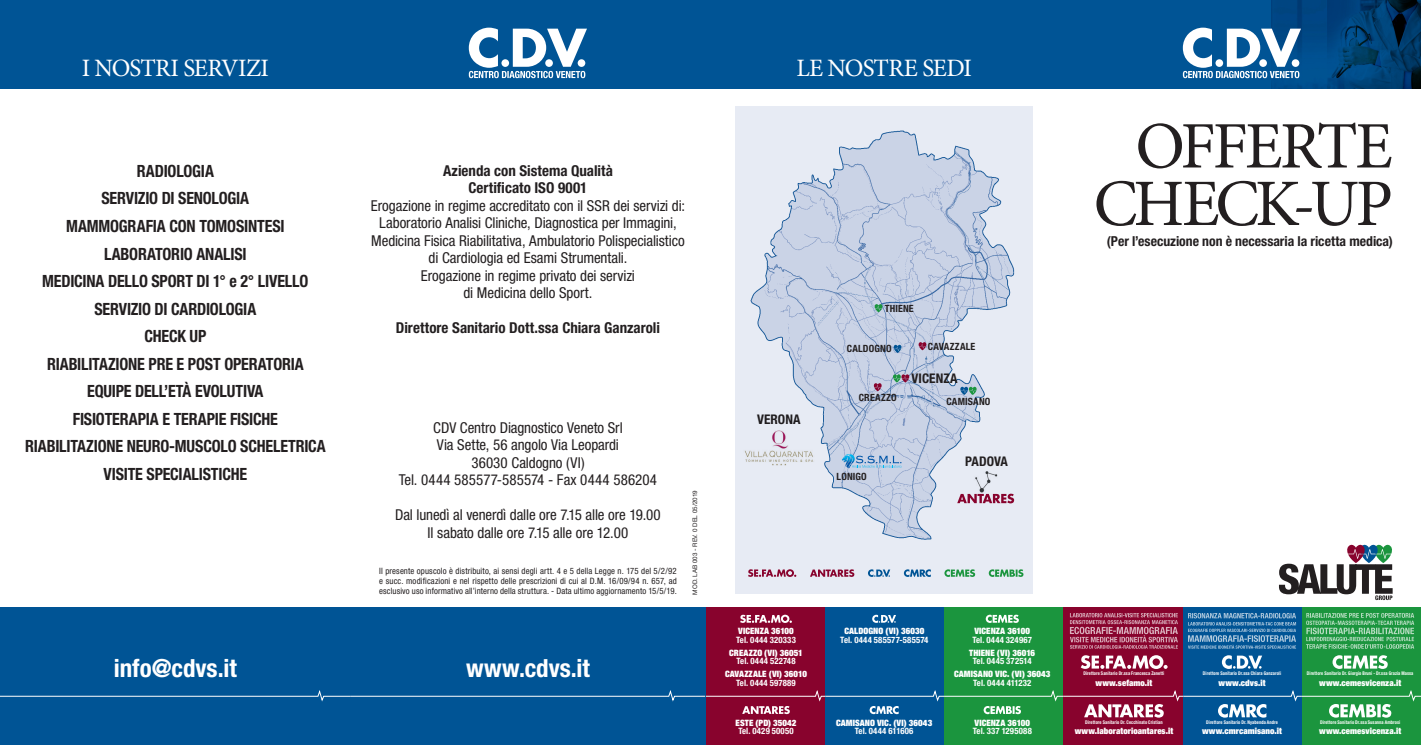
<style>
.page{position:relative;width:1421px;height:745px;background:#fff}
.page>*{position:absolute;margin:0;border:0;box-sizing:border-box;transform-origin:0 0}
.t1{font:66.38px/57.5px "Minion Pro";letter-spacing:-.05em;color:#231f20;text-align:right}
.t2{font:25px "Minion Pro";letter-spacing:-.035em;color:#fff}
.t3{font:700 condensed 25px "Helvetica Neue LT Std";color:#fff}
.t4{font:700 condensed 16.88px/27.5px "Helvetica Neue LT Std";letter-spacing:-.01em;color:#231f20;text-align:center;scale:.95 1}
.t5{font:condensed 15px/17.5px "Helvetica Neue LT Std";letter-spacing:-.005em;color:#231f20;text-align:center}
.t6{font:700 condensed 15px/17.5px "Helvetica Neue LT Std";color:#231f20;text-align:center}
.t7{font:700 condensed 13.75px "Helvetica Neue LT Std";color:#231f20}
.t8{font:700 condensed 13.25px "Helvetica Neue LT Std";letter-spacing:.005em;color:#231f20}
.t9{font:700 condensed 10px "Helvetica Neue LT Std";letter-spacing:.015em;color:#231f20}
.t10{font:900 condensed 8.75px "Helvetica Neue LT Std";letter-spacing:.01em;color:#fff}
.t11{font:condensed 8.75px/10px "Helvetica Neue LT Std";letter-spacing:.01em;color:#231f20;text-align:justify}
.t12{font:700 condensed 8.75px "Helvetica Neue LT Std";letter-spacing:.02em;color:#fff}
.t13{font:6.25px "Helvetica Neue LT Std";color:#231f20}
.t14{font:700 condensed 5px "Helvetica Neue LT Std";letter-spacing:.02em;color:#fff;scale:.9 1}
</style>
<div class="page">
<div style="left:0;top:607px;width:351px;height:137px;background:#005495"></div>
<div style="left:0;top:0;width:351px;height:89px;background:#005495"></div>
<div style="left:705px;top:0;width:358px;height:89px;background:#005495"></div>
<div style="left:705px;top:607px;width:120px;height:137px;background:#88032d"></div>
<div style="left:943px;top:607px;width:120px;height:137px;background:#1b953e"></div>
<div style="left:825px;top:607px;width:118px;height:137px;background:#005495"></div>
<svg style="left:740px;top:614px;width:52px;height:8px"></svg>
<svg style="left:986px;top:614px;width:33px;height:8px"></svg>
<svg style="left:872px;top:614px;width:24px;height:8px"></svg>
<div style="left:735px;top:106px;width:298px;height:487px;background:#e7ebf4"></div>
<svg style="left:989px;top:569px;width:34px;height:7px"></svg>
<svg style="left:810px;top:569px;width:44px;height:7px"></svg>
<svg style="left:748px;top:569px;width:48px;height:7px"></svg>
<svg style="left:944px;top:569px;width:31px;height:7px"></svg>
<svg style="left:904px;top:569px;width:27px;height:7px"></svg>
<svg style="left:868px;top:569px;width:22px;height:7px"></svg>
<img style="left:751px;top:130px;width:263px;height:409px">
<svg style="left:873px;top:383px;width:9px;height:8px"></svg>
<svg style="left:918px;top:342px;width:9px;height:8px"></svg>
<svg style="left:893px;top:344px;width:9px;height:9px"></svg>
<svg style="left:893px;top:374px;width:17px;height:8px"></svg>
<svg style="left:874px;top:304px;width:9px;height:8px"></svg>
<svg style="left:842px;top:453px;width:59px;height:15px"></svg>
<img style="left:745px;top:430px;width:70px;height:35px">
<img style="left:957px;top:471px;width:57px;height:21px">
<svg style="left:960px;top:386px;width:17px;height:9px"></svg>
<svg style="left:957px;top:493px;width:57px;height:10px"></svg>
<svg style="left:1279px;top:544px;width:114px;height:55px"></svg>
<div style="left:1063px;top:607px;width:120px;height:137px;background:#88032d"></div>
<div style="left:1301px;top:607px;width:120px;height:137px;background:#1b953e"></div>
<div style="left:1183px;top:607px;width:118px;height:137px;background:#005495"></div>
<svg style="left:1081px;top:655px;width:86px;height:13px"></svg>
<svg style="left:1332px;top:655px;width:56px;height:13px"></svg>
<svg style="left:1222px;top:655px;width:40px;height:13px"></svg>
<svg style="left:1306px;top:613px;width:108px;height:35px"></svg>
<svg style="left:1070px;top:613px;width:108px;height:35px"></svg>
<svg style="left:1188px;top:613px;width:108px;height:35px"></svg>
<div style="left:1063px;top:0;width:358px;height:89px;background:#005495"></div>
<img style="left:1271px;top:0;width:150px;height:89px">
<svg style="left:1183px;top:28px;width:118px;height:50px"></svg>
<div style="left:351px;top:607px;width:354px;height:137px;background:#005495"></div>
<svg style="left:0;top:689px;width:1421px;height:28px"></svg>
<div style="left:351px;top:0;width:354px;height:89px;background:#005495"></div>
<svg style="left:469px;top:28px;width:118px;height:50px"></svg>
<h2 class="t2" style="left:82px;top:51px;width:189px">I NOSTRI SERVIZI</h2>
<h2 class="t2" style="left:796px;top:51px;width:177px">LE NOSTRE SEDI</h2>
<p class="t4" style="left:102px;top:157px;width:157px">RADIOLOGIA<br>SERVIZIO DI SENOLOGIA</p>
<p class="t4" style="left:66px;top:212px;width:24px">Mammogra</p>
<p class="t4" style="left:146px;top:212px;width:74px">fia con Tomosintesi</p>
<p class="t4" style="left:104px;top:239px;width:152px">LABORATORIO ANALISI</p>
<p class="t4" style="left:42px;top:267px;width:282px">MEDICINA DELLO SPORT DI 1° e 2° LIVELLO</p>
<p class="t4" style="left:94px;top:294px;width:172px">SERVIZIO DI CARDIOLOGIA</p>
<p class="t4" style="left:144px;top:322px;width:67px">CHECK UP</p>
<p class="t4" style="left:47px;top:349px;width:18px">Riabilitazione</p>
<p class="t4" style="left:149px;top:349px;width:51px">pre epost</p>
<p class="t4" style="left:87px;top:349px;width:187px;text-align:left;text-indent:137px">operatoria<br>EQUIPE DELL’ETÀ EVOLUTIVA</p>
<p class="t4" style="left:73px;top:404px;width:9px">Fisioterapia</p>
<p class="t4" style="left:162px;top:404px;width:21px">e terapie</p>
<p class="t4" style="left:230px;top:404px;width:43px">fisiche</p>
<p class="t4" style="left:25px;top:432px;width:18px">Riabilitazione</p>
<p class="t4" style="left:127px;top:432px;width:10px">neuro</p>
<p class="t4" style="left:169px;top:432px;width:101px">-muscolo scheletri</p>
<p class="t4" style="left:308px;top:432px;width:18px">ca</p>
<p class="t4" style="left:104px;top:459px;width:16px">Visite</p>
<p class="t4" style="left:147px;top:459px;width:42px">specialisti</p>
<p class="t4" style="left:222px;top:459px;width:18px">che</p>
<h2 class="t3" style="left:114px;top:652px;width:124px">info@cdvs.it</h2>
<p class="t6" style="left:443px;top:161px;width:171px">Azienda con Sistema Qualità<br>Certificato ISO 9001</p>
<p class="t5" style="left:371px;top:196px;width:316px">Erogazione in regime accreditato con il SSR dei servizi di:<br>Laboratorio Analisi Cliniche, Diagnostica per Immagini, Medicina Fisica Riabilitativa, Ambulatorio Polispecialistico di Cardiologia ed Esami Strumentali.<br>Erogazione in regime privato dei servizi<br>di Medicina dello Sport.</p>
<p class="t6" style="left:396px;top:319px;width:266px">Direttore Sanitario Dott.ssa Chiara Ganzaroli</p>
<p class="t5" style="left:399px;top:418px;width:260px">CDV Centro Diagnostico Veneto Srl<br>Via Sette, 56 angolo Via Leopardi<br>36030 Caldogno (VI)<br>Tel. 0444 585577-585574 - Fax 0444 586204</p>
<p class="t5" style="left:395px;top:506px;width:267px">Dal lunedì al venerdì dalle ore 7.15 alle ore 19.00<br>Il sabato dalle ore 7.15 alle ore 12.00</p>
<p class="t11" style="left:379px;top:565px;width:299px">Il presente opuscolo è distribuito, ai sensi degli artt. 4 e 5 della Legge n. 175 del 5/2/92 e succ. modificazioni e nel rispetto delle prescrizioni di cui al D.M. 16/09/94 n. 657, ad esclusivo uso informativo all’interno della struttura. - Data ultimo aggiornamento 15/5/19.</p>
<p class="t13" style="left:691px;top:594px;width:106px;rotate:-90deg">MOD. LAB 003 - REV. 0 DEL 05/2019</p>
<h2 class="t3" style="left:466px;top:652px;width:125px">www.cdvs.it</h2>
<p class="t8" style="left:757px;top:410px;width:45px">VERONA</p>
<p class="t10" style="left:738px;top:625px;width:57px">VICENZA 36100</p>
<p class="t12" style="left:736px;top:634px;width:61px">Tel. 0444 320333</p>
<p class="t10" style="left:729px;top:646px;width:75px">CREAZZO (VI) 36051</p>
<p class="t12" style="left:736px;top:655px;width:61px">Tel. 0444 522748</p>
<p class="t10" style="left:725px;top:667px;width:83px">CAVAZZALE (VI) 36010</p>
<p class="t12" style="left:736px;top:676px;width:61px">Tel. 0444 597889</p>
<p class="t10" style="left:736px;top:716px;width:62px">ESTE (PD) 35042</p>
<p class="t12" style="left:738px;top:725px;width:57px">Tel. 0429 50050</p>
<p class="t9" style="left:885px;top:302px;width:30px">THIENE</p>
<p class="t9" style="left:847px;top:342px;width:46px">CALDOGNO</p>
<p class="t9" style="left:928px;top:340px;width:49px">CAVAZZALE</p>
<p class="t9" style="left:859px;top:391px;width:39px">CREAZZO</p>
<p class="t8" style="left:912px;top:370px;width:47px">VICENZA</p>
<p class="t9" style="left:946px;top:395px;width:46px">CAMISANO</p>
<p class="t9" style="left:837px;top:470px;width:32px">LONIGO</p>
<p class="t8" style="left:965px;top:452px;width:44px">PADOVA</p>
<p class="t10" style="left:844px;top:625px;width:81px">CALDOGNO (VI) 36030</p>
<p class="t12" style="left:840px;top:634px;width:90px">Tel. 0444 585577-585574</p>
<p class="t10" style="left:836px;top:716px;width:98px">CAMISANO VIC. (VI) 36043</p>
<p class="t12" style="left:855px;top:725px;width:60px">Tel. 0444 611606</p>
<p class="t10" style="left:974px;top:625px;width:57px">VICENZA 36100</p>
<p class="t12" style="left:972px;top:634px;width:61px">Tel. 0444 324967</p>
<p class="t10" style="left:969px;top:646px;width:67px">THIENE (VI) 36016</p>
<p class="t12" style="left:973px;top:655px;width:60px">Tel. 0445 372514</p>
<p class="t10" style="left:954px;top:667px;width:98px">CAMISANO VIC. (VI) 36043</p>
<p class="t12" style="left:973px;top:676px;width:60px">Tel. 0444 411232</p>
<p class="t10" style="left:974px;top:716px;width:57px">VICENZA 36100</p>
<p class="t12" style="left:973px;top:725px;width:61px">Tel. 337 1295088</p>
<h1 class="t1" style="left:1093px;top:118px;width:301px">OFFERTE<br>CHECK-UP</h1>
<p class="t7" style="left:1107px;top:232px;width:288px">(Per l’esecuzione non è necessaria la ricetta medica)</p>
<p class="t14" style="left:1083px;top:669px;width:91px">Direttore Sanitario Dr.ssa Francesca Zanetti</p>
<p class="t14" style="left:1203px;top:669px;width:88px">Direttore Sanitario Dr.ssa Chiara Ganzaroli</p>
<p class="t14" style="left:1307px;top:669px;width:120px">Direttore Sanitario Dr. Giorgio Bruni - Dr.ssa Grazia Massa</p>
<p class="t10" style="left:1095px;top:676px;width:58px">www.sefamo.it</p>
<p class="t10" style="left:1218px;top:676px;width:48px">www.cdvs.it</p>
<p class="t10" style="left:1319px;top:676px;width:83px">www.cemesvicenza.it</p>
<p class="t14" style="left:1085px;top:718px;width:88px">Direttore Sanitario Dr. Cecchinato Cristian</p>
<p class="t10" style="left:1075px;top:725px;width:100px">www.laboratorioantares.it</p>
<p class="t14" style="left:1206px;top:718px;width:81px">Direttore Sanitario Dr. Nyabenda Andre</p>
<p class="t10" style="left:1202px;top:725px;width:81px">www.cmrcamisano.it</p>
<p class="t14" style="left:1320px;top:718px;width:91px">Direttore Sanitario Dr.ssa Susanna Ambrosi</p>
<p class="t10" style="left:1319px;top:725px;width:83px">www.cemesvicenza.it</p>
</div>
